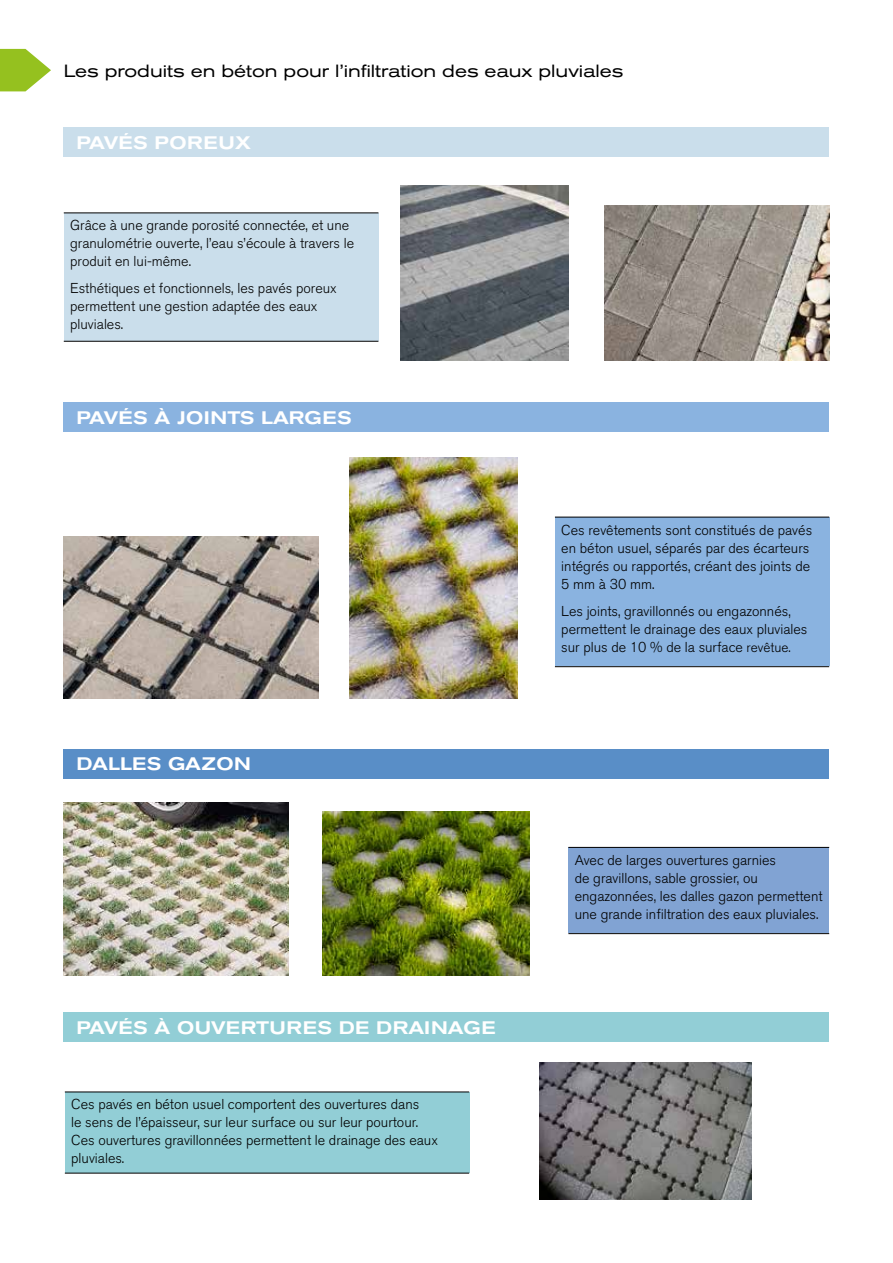
<style>
.page{position:relative;width:893px;height:1263px;background:#fff}
.page>*{position:absolute;margin:0;border:0;box-sizing:border-box;transform-origin:0 0}
.t1{font:500 expanded 18px "Akzidenz Grotesk BE";letter-spacing:.02em;color:#fff}
.t2{font:500 expanded 18px "Akzidenz Grotesk BE";color:#fff}
.t3{font:expanded 17.55px "Akzidenz Grotesk BE";color:#000}
.t4{font:300 14.25px/18px "Akzidenz Grotesk BE";color:#000}
.s1{font-size:13.5px}
</style>
<div class="page">
<div style="left:64px;top:213px;width:314px;height:127px;background:#cadeeb"></div>
<div style="left:555px;top:517px;width:274px;height:149px;background:#8ab3e0"></div>
<img style="left:401px;top:185px;width:167px;height:175px">
<img style="left:604px;top:205px;width:225px;height:155px">
<img style="left:64px;top:536px;width:255px;height:162px">
<img style="left:350px;top:458px;width:167px;height:240px">
<div style="left:64px;top:128px;width:765px;height:29px;background:#cadeeb"></div>
<div style="left:64px;top:402px;width:765px;height:30px;background:#8ab3e0"></div>
<hr style="left:64px;top:212px;width:314px;height:1px;background:#000">
<hr style="left:64px;top:341px;width:314px;height:1px;background:#000">
<hr style="left:555px;top:517px;width:274px;height:1px;background:#000">
<hr style="left:555px;top:666px;width:274px;height:1px;background:#000">
<div style="left:65px;top:1092px;width:404px;height:81px;background:#92ced6"></div>
<img style="left:539px;top:1063px;width:213px;height:136px">
<div style="left:64px;top:1012px;width:765px;height:30px;background:#92ced6"></div>
<hr style="left:65px;top:1091px;width:404px;height:1px;background:#000">
<hr style="left:65px;top:1173px;width:404px;height:1px;background:#000">
<div style="left:568px;top:848px;width:261px;height:85px;background:#81a3d3"></div>
<img style="left:64px;top:802px;width:225px;height:173px">
<img style="left:322px;top:812px;width:208px;height:163px">
<div style="left:64px;top:749px;width:765px;height:29px;background:#598ec7"></div>
<hr style="left:568px;top:847px;width:261px;height:1px;background:#000">
<hr style="left:568px;top:933px;width:261px;height:1px;background:#000">
<svg style="left:0;top:49px;width:51px;height:42px"></svg>
<p class="t3" style="left:64px;top:61px;width:561px">Les produits en béton pour l’infiltration des eaux pluviales</p>
<p class="t1" style="left:77px;top:132px;width:176px">PAVÉS POREUX</p>
<p class="t4" style="left:70px;top:216px;width:285px">Grâce à une grande porosité connectée, et une granulométrie ouverte, l’eau s’écoule à travers le produit en lui-même.</p>
<p class="t4" style="left:70px;top:279px;width:268px">Esthétiques et fonctionnels, les pavés poreux permettent une gestion adaptée des eaux pluviales.</p>
<p class="t1" style="left:77px;top:407px;width:277px">PAVÉS À JOINTS LARGES</p>
<p class="t2" style="left:77px;top:753px;width:176px">DALLES GAZON</p>
<p class="t1" style="left:77px;top:1017px;width:421px">PAVÉS À OUVERTURES DE DRAINAGE</p>
<p class="t4" style="left:71px;top:1096px;width:368px">Ces pavés en béton usuel comportent des ouvertures dans<br>le sens de l’épaisseur, sur leur surface ou sur leur pourtour.<br>Ces ouvertures gravillonnées permettent le drainage des eaux pluviales.</p>
<p class="t4" style="left:561px;top:521px;width:252px">Ces revêtements sont constitués de pavés en béton usuel, séparés par des écarteurs intégrés ou rapportés, créant des joints de 5 mm à 30 mm.</p>
<p class="t4" style="left:561px;top:602px;width:248px">Les joints, gravillonnés ou engazonnés, permettent le drainage des eaux pluviales sur plus de 10 % de la surface <span class="s1">revêtue.</span></p>
<p class="t4" style="left:575px;top:851px;width:249px">Avec de larges ouvertures garnies<br>de gravillons, sable grossier, ou engazonnées, les dalles gazon permettent une grande infiltration des eaux pluviales.</p>
</div>
